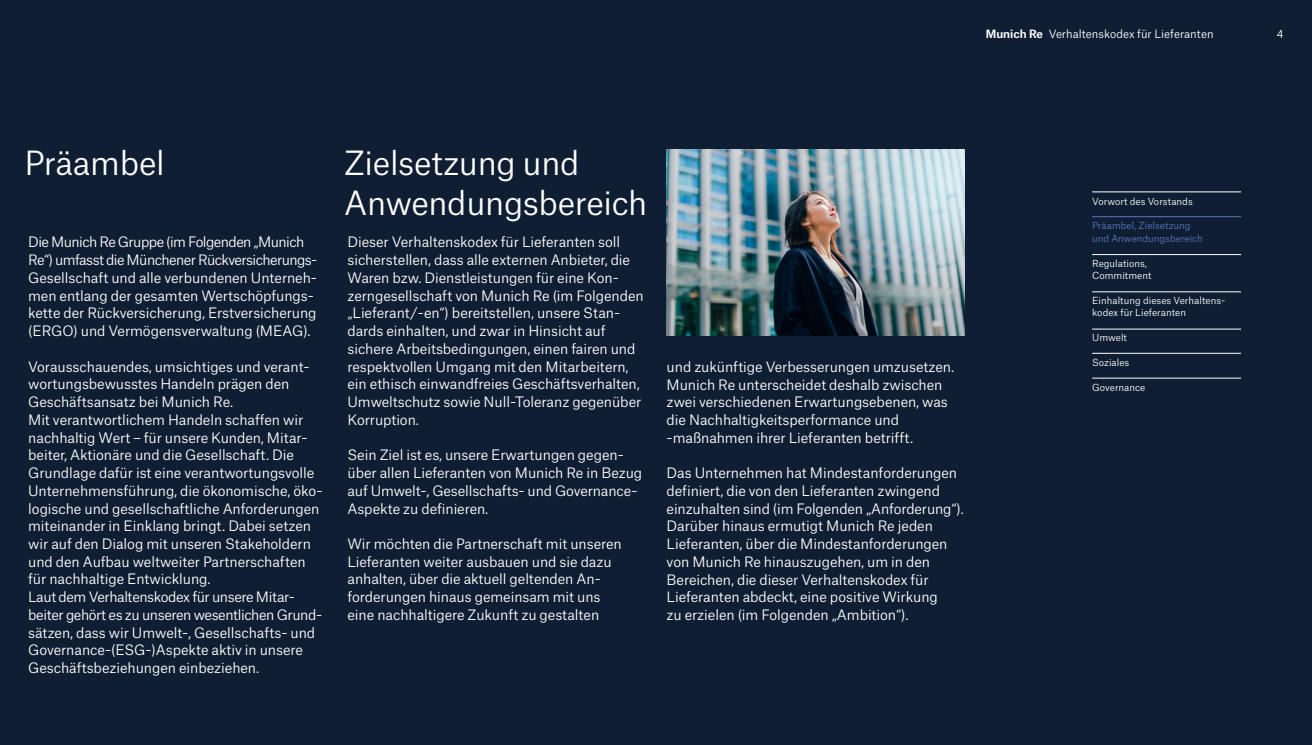
<style>
.page{position:relative;width:1312px;height:745px;background:#fff}
.page>*{position:absolute;margin:0;border:0;box-sizing:border-box;transform-origin:0 0}
.t1{font:31.88px/40px "Munich Re Neue";letter-spacing:-.01em;color:#fff}
.t2{font:13.75px/17.8px "Munich Re Neue";letter-spacing:-.005em;color:#fff}
.t3{font:11px "Munich Re Neue";color:#fff}
.t4{font:9.38px/12.4px "Munich Re Neue";letter-spacing:.005em;color:#fff}
.t5{font:9.38px/12.4px "Munich Re Neue";letter-spacing:.005em;color:#5c75c3}
.s1{font-weight:700}
</style>
<div class="page">
<div style="left:0;top:0;width:1311px;height:744px;background:#0f1e32"></div>
<hr style="left:1091px;top:191px;width:149px;height:1px;background:#fff">
<hr style="left:1091px;top:216px;width:149px;height:1px;background:#5c75c3">
<hr style="left:1091px;top:254px;width:149px;height:1px;background:#fff">
<hr style="left:1091px;top:291px;width:149px;height:1px;background:#fff">
<hr style="left:1091px;top:328px;width:149px;height:1px;background:#fff">
<hr style="left:1091px;top:353px;width:149px;height:1px;background:#fff">
<hr style="left:1091px;top:377px;width:149px;height:1px;background:#fff">
<img style="left:666px;top:149px;width:298px;height:186px">
<p class="t3" style="left:985px;top:25px;width:229px"><span class="s1">Munich Re</span> Verhaltenskodex für Lieferanten</p>
<p class="t3" style="left:1276px;top:25px;width:8px">4</p>
<h1 class="t1" style="left:25px;top:139px;width:142px">Präambel</h1>
<h1 class="t1" style="left:344px;top:139px;width:305px">Zielsetzung und<br>Anwendungsbereich</h1>
<p class="t2" style="left:28px;top:232px;width:291px">Die Munich Re Gruppe (im Folgenden „Munich Re“) umfasst die Münchener Rückversicherungs-Gesellschaft und alle verbundenen Unterneh&shy;men entlang der gesamten Wertschöpfungs&shy;kette der Rückversicherung, Erstversicherung (ERGO) und Vermögensverwaltung (MEAG).</p>
<p class="t2" style="left:28px;top:356px;width:296px">Vorausschauendes, umsichtiges und verant&shy;wortungsbewusstes Handeln prägen den Geschäftsansatz bei Munich Re.<br>Mit verantwortlichem Handeln schaffen wir nachhaltig Wert – für unsere Kunden, Mitar&shy;beiter, Aktionäre und die Gesellschaft. Die Grundlage dafür ist eine verantwortungsvolle Unternehmensführung, die ökonomische, öko&shy;logische und gesellschaftliche Anforderungen miteinander in Einklang bringt. Dabei setzen wir auf den Dialog mit unseren Stakeholdern und den Aufbau weltweiter Partnerschaften für nachhaltige Entwicklung.<br>Laut dem Verhaltenskodex für unsere Mitar&shy;beiter gehört es zu unseren wesentlichen Grund&shy;sätzen, dass wir Umwelt-, Gesellschafts- und Governance-(ESG-)Aspekte aktiv in unsere Geschäftsbeziehungen einbeziehen.</p>
<p class="t2" style="left:347px;top:232px;width:298px">Dieser Verhaltenskodex für Lieferanten soll sicherstellen, dass alle externen Anbieter, die Waren bzw. Dienstleistungen für eine Kon&shy;zerngesellschaft von Munich Re (im Folgenden „Lieferant/-en“) bereitstellen, unsere Stan&shy;dards einhalten, und zwar in Hinsicht auf sichere Arbeitsbedingungen, einen fairen und respektvollen Umgang mit den Mitarbeitern, ein ethisch einwandfreies Geschäftsverhalten, Umweltschutz sowie Null-Toleranz gegenüber Korruption.</p>
<p class="t2" style="left:347px;top:444px;width:296px">Sein Ziel ist es, unsere Erwartungen gegen&shy;über allen Lieferanten von Munich Re in Bezug auf Umwelt-, Gesellschafts- und Governance-Aspekte zu definieren.</p>
<p class="t2" style="left:347px;top:533px;width:276px">Wir möchten die Partnerschaft mit unseren Lieferanten weiter ausbauen und sie dazu anhalten, über die aktuell geltenden An&shy;forderungen hinaus gemeinsam mit uns eine nachhaltigere Zukunft zu gestalten</p>
<p class="t2" style="left:666px;top:356px;width:289px">und zukünftige Verbesserungen umzusetzen.<br>Munich Re unterscheidet deshalb zwischen zwei verschiedenen Erwartungsebenen, was die Nachhaltigkeitsperformance und -maßnahmen ihrer Lieferanten betrifft.</p>
<p class="t2" style="left:666px;top:462px;width:299px">Das Unternehmen hat Mindestanforderungen definiert, die von den Lieferanten zwingend einzuhalten sind (im Folgenden „Anforderung“).<br>Darüber hinaus ermutigt Munich Re jeden Lieferanten, über die Mindestanforderungen von Munich Re hinauszugehen, um in den Bereichen, die dieser Verhaltenskodex für Lieferanten abdeckt, eine positive Wirkung<br>zu erzielen (im Folgenden „Ambition“).</p>
<p class="t4" style="left:1091px;top:194px;width:102px">Vorwort des Vorstands</p>
<p class="t5" style="left:1091px;top:218px;width:112px">Präambel, Zielsetzung und Anwendungsbereich</p>
<p class="t4" style="left:1091px;top:256px;width:61px">Regulations,<br>Commitment</p>
<p class="t4" style="left:1091px;top:293px;width:135px">Einhaltung dieses Verhaltens&shy;kodex für Lieferanten</p>
<p class="t4" style="left:1091px;top:330px;width:36px">Umwelt</p>
<p class="t4" style="left:1091px;top:355px;width:39px">Soziales</p>
<p class="t4" style="left:1091px;top:380px;width:55px">Governance</p>
</div>
